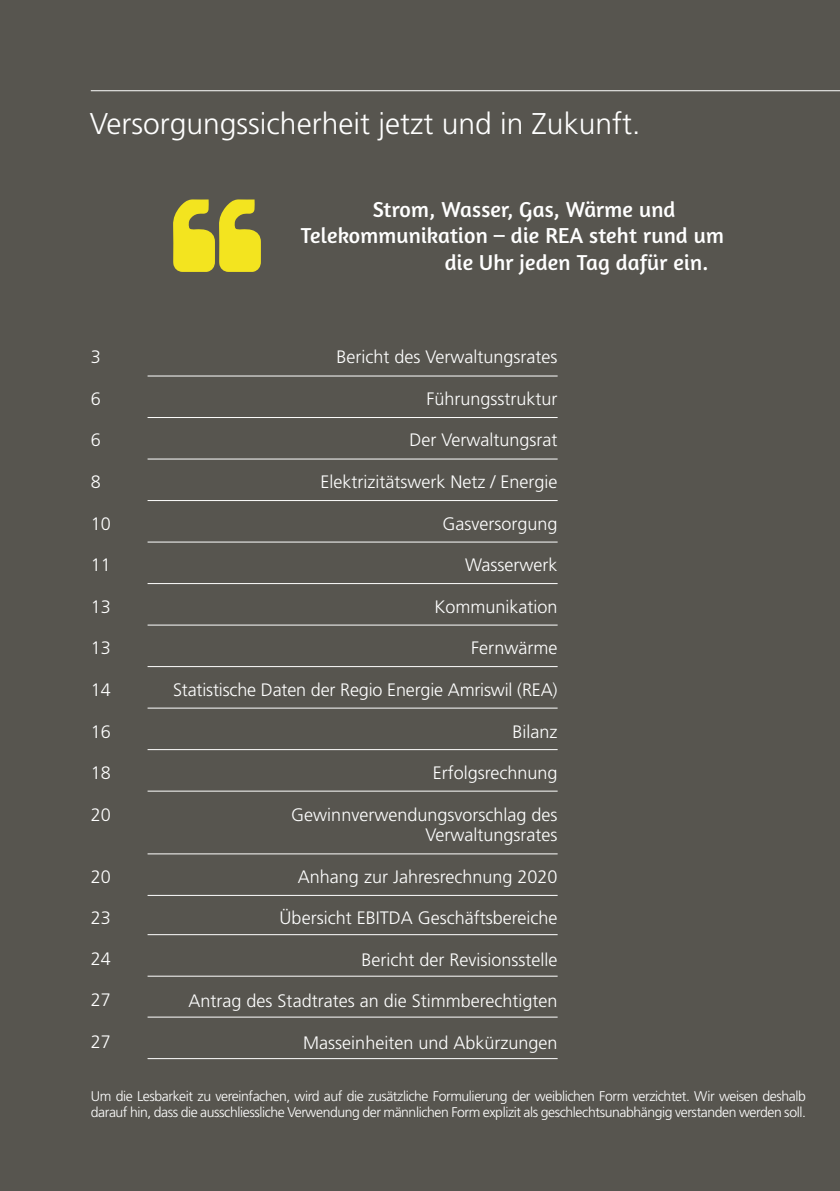
<style>
.page{position:relative;width:840px;height:1191px;background:#fff}
.page>*{position:absolute;margin:0;border:0;box-sizing:border-box;transform-origin:0 0}
.t1{font:300 30px "Frutiger LT Std";color:#fff}
.t2{font:22px/26.4px "Amaranth";letter-spacing:.01em;color:#fff}
.t3{font:300 18px "Frutiger LT Std";color:#fff}
.t4{font:300 14px/16.8px "Frutiger LT Std";letter-spacing:-.03em;color:#fff}
</style>
<div class="page">
<div style="left:0;top:0;width:839px;height:1191px;background:#57554f"></div>
<svg style="left:173px;top:199px;width:88px;height:73px"></svg>
<hr style="left:147px;top:376px;width:410px;height:1px;background:#fff">
<hr style="left:91px;top:90px;width:748px;height:1px;background:#fff">
<hr style="left:147px;top:417px;width:410px;height:1px;background:#fff">
<hr style="left:147px;top:459px;width:410px;height:1px;background:#fff">
<hr style="left:147px;top:500px;width:410px;height:1px;background:#fff">
<hr style="left:147px;top:542px;width:410px;height:1px;background:#fff">
<hr style="left:147px;top:583px;width:410px;height:1px;background:#fff">
<hr style="left:147px;top:625px;width:410px;height:1px;background:#fff">
<hr style="left:147px;top:666px;width:410px;height:1px;background:#fff">
<hr style="left:147px;top:708px;width:410px;height:1px;background:#fff">
<hr style="left:147px;top:749px;width:410px;height:1px;background:#fff">
<hr style="left:147px;top:853px;width:410px;height:1px;background:#fff">
<hr style="left:147px;top:934px;width:410px;height:1px;background:#fff">
<hr style="left:147px;top:1016px;width:410px;height:1px;background:#fff">
<hr style="left:147px;top:790px;width:410px;height:1px;background:#fff">
<hr style="left:147px;top:895px;width:410px;height:1px;background:#fff">
<hr style="left:147px;top:975px;width:410px;height:1px;background:#fff">
<hr style="left:147px;top:1058px;width:410px;height:1px;background:#fff">
<p class="t1" style="left:90px;top:106px;width:552px">Versorgungssicherheit jetzt und in Zukunft.</p>
<p class="t3" style="left:91px;top:347px;width:12px">3</p>
<p class="t3" style="left:91px;top:388px;width:12px">6</p>
<p class="t3" style="left:91px;top:430px;width:12px">6</p>
<p class="t3" style="left:91px;top:471px;width:12px">8</p>
<p class="t3" style="left:91px;top:513px;width:22px">10</p>
<p class="t3" style="left:91px;top:555px;width:22px">11</p>
<p class="t3" style="left:91px;top:596px;width:22px">13</p>
<p class="t3" style="left:91px;top:638px;width:22px">13</p>
<p class="t3" style="left:91px;top:679px;width:22px">14</p>
<p class="t3" style="left:91px;top:721px;width:22px">16</p>
<p class="t3" style="left:91px;top:763px;width:22px">18</p>
<p class="t3" style="left:91px;top:804px;width:22px">20</p>
<p class="t3" style="left:91px;top:866px;width:22px">20</p>
<p class="t3" style="left:91px;top:908px;width:22px">23</p>
<p class="t3" style="left:91px;top:948px;width:22px">24</p>
<p class="t3" style="left:91px;top:989px;width:22px">27</p>
<p class="t3" style="left:91px;top:1031px;width:22px">27</p>
<p class="t2" style="left:372px;top:196px;width:304px">Strom, Wasser, Gas, Wärme und</p>
<p class="t2" style="left:444px;top:222px;width:280px;text-indent:-144px">Telekommunikation – die REA steht rund um die Uhr jeden Tag dafür ein.</p>
<p class="t3" style="left:336px;top:347px;width:223px">Bericht des Verwaltungsrates</p>
<p class="t3" style="left:426px;top:388px;width:133px">Führungsstruktur</p>
<p class="t3" style="left:409px;top:430px;width:150px">Der Verwaltungsrat</p>
<p class="t3" style="left:320px;top:471px;width:238px">Elektrizitätswerk Netz / Energie</p>
<p class="t3" style="left:442px;top:513px;width:117px">Gasversorgung</p>
<p class="t3" style="left:465px;top:555px;width:94px">Wasserwerk</p>
<p class="t3" style="left:434px;top:596px;width:125px">Kommunikation</p>
<p class="t3" style="left:471px;top:638px;width:88px">Fernwärme</p>
<p class="t3" style="left:173px;top:679px;width:386px">Statistische Daten der Regio Energie Amriswil (REA)</p>
<p class="t3" style="left:512px;top:721px;width:46px">Bilanz</p>
<p class="t3" style="left:432px;top:763px;width:126px">Erfolgsrechnung</p>
<p class="t3" style="left:291px;top:804px;width:268px">Gewinnverwendungsvorschlag des</p>
<p class="t3" style="left:425px;top:824px;width:134px">Verwaltungsrates</p>
<p class="t3" style="left:298px;top:866px;width:261px">Anhang zur Jahresrechnung 2020</p>
<p class="t3" style="left:279px;top:907px;width:279px">Übersicht EBITDA Geschäftsbereiche</p>
<p class="t3" style="left:361px;top:949px;width:198px">Bericht der Revisionsstelle</p>
<p class="t3" style="left:188px;top:991px;width:370px">Antrag des Stadtrates an die Stimmberechtigten</p>
<p class="t3" style="left:303px;top:1032px;width:256px">Masseinheiten und Abkürzungen</p>
<p class="t4" style="left:91px;top:1087px;width:716px">Um die Lesbarkeit zu vereinfachen, wird auf die zusätzliche Formulierung der weiblichen Form verzichtet. Wir weisen deshalb darauf hin, dass die ausschliessliche Verwendung der männlichen Form explizit als geschlechtsunabhängig verstanden werden soll.</p>
</div>
